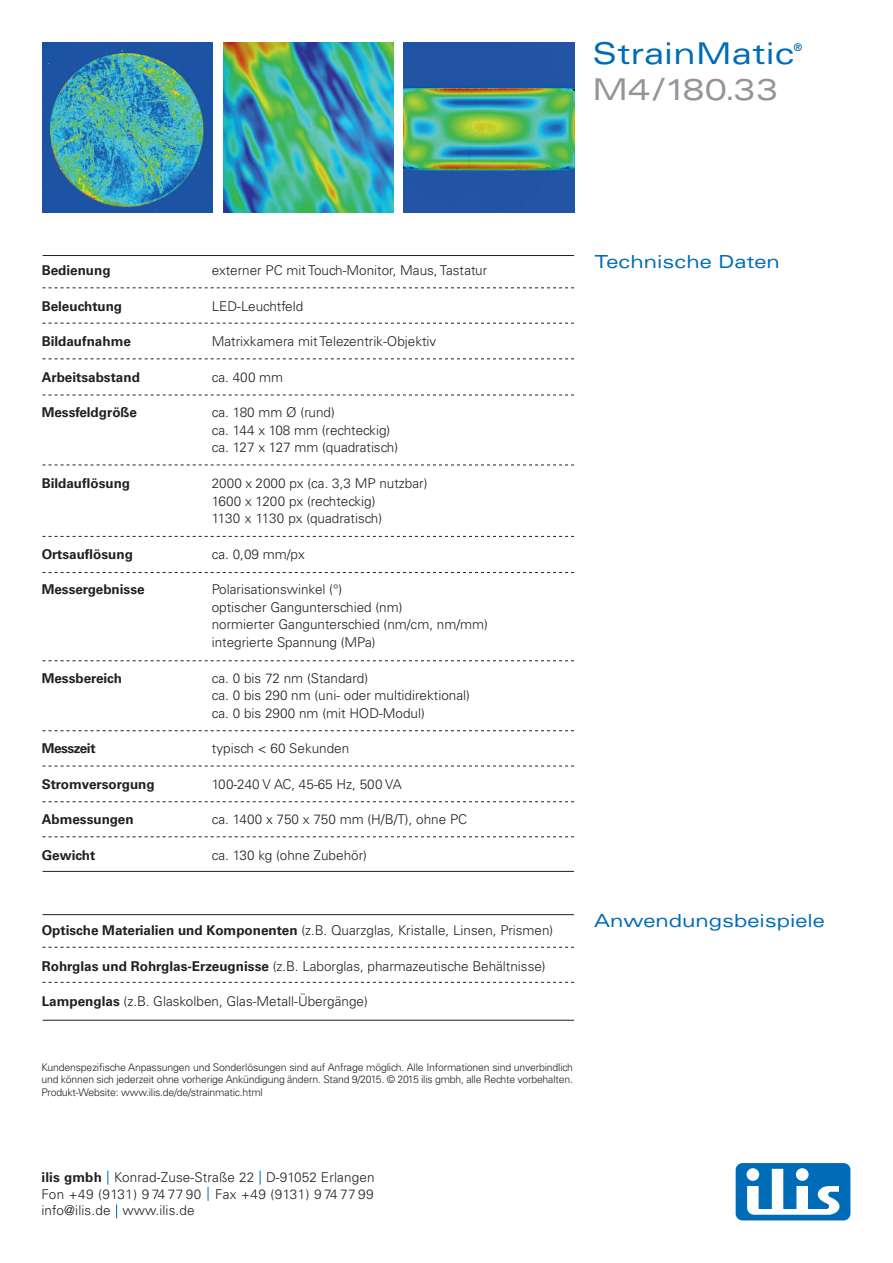
<style>
.page{position:relative;width:893px;height:1263px;background:#fff}
.page>*{position:absolute;margin:0;border:0;box-sizing:border-box;transform-origin:0 0}
.t1{font:expanded 30px "Univers";letter-spacing:.01em;color:#006cb7}
.t2{font:expanded 30px "Univers";letter-spacing:.01em;color:#939598}
.t3{font:expanded 18px "Univers";color:#006cb7}
.t4{font:300 13.5px/17.7px "Univers";color:#231f20}
.t5{font:700 13.5px "Univers";color:#231f20}
.t6{font:700 13.5px "Univers";letter-spacing:-.03em;color:#231f20}
.t7{font:300 10.5px/12.6px "Univers";letter-spacing:-.02em;color:#231f20;text-align:justify}
.t8{font:expanded 10.5px "Univers";color:#006cb7}
.s1{font-weight:700}
</style>
<div class="page">
<hr style="left:43px;top:255px;width:531px;height:1px;background:#231f20">
<hr style="left:43px;top:1020px;width:531px;height:1px;background:#231f20">
<div style="left:736px;top:1163px;width:114px;height:57px;background:#006cb7;border-radius:7px"></div>
<svg style="left:746px;top:1168px;width:93px;height:47px"></svg>
<svg style="left:107px;top:1170px;width:1px;height:15px"></svg>
<svg style="left:208px;top:1187px;width:1px;height:14px"></svg>
<svg style="left:116px;top:1204px;width:1px;height:14px"></svg>
<svg style="left:260px;top:1170px;width:1px;height:15px"></svg>
<img style="left:404px;top:43px;width:170px;height:170px">
<img style="left:43px;top:43px;width:170px;height:170px">
<img style="left:223px;top:43px;width:170px;height:170px">
<hr style="left:43px;top:871px;width:531px;height:1px;background:#231f20">
<svg style="left:43px;top:947px;width:531px;height:1px"></svg>
<svg style="left:43px;top:982px;width:531px;height:1px"></svg>
<hr style="left:43px;top:914px;width:531px;height:1px;background:#231f20">
<svg style="left:43px;top:287px;width:531px;height:1px"></svg>
<svg style="left:43px;top:323px;width:531px;height:1px"></svg>
<svg style="left:43px;top:358px;width:531px;height:1px"></svg>
<svg style="left:43px;top:465px;width:531px;height:1px"></svg>
<svg style="left:43px;top:536px;width:531px;height:1px"></svg>
<svg style="left:43px;top:660px;width:531px;height:1px"></svg>
<svg style="left:43px;top:730px;width:531px;height:1px"></svg>
<svg style="left:43px;top:766px;width:531px;height:1px"></svg>
<svg style="left:43px;top:801px;width:531px;height:1px"></svg>
<svg style="left:43px;top:836px;width:531px;height:1px"></svg>
<svg style="left:43px;top:572px;width:531px;height:1px"></svg>
<svg style="left:43px;top:395px;width:531px;height:1px"></svg>
<h1 class="t1" style="left:592px;top:36px;width:204px">StrainMatic</h1>
<p class="t8" style="left:794px;top:41px;width:10px">®</p>
<h1 class="t2" style="left:592px;top:72px;width:187px">M4/180.33</h1>
<p class="t5" style="left:42px;top:263px;width:71px">Bedienung</p>
<p class="t4" style="left:212px;top:262px;width:277px">externer PC mit Touch-Monitor, Maus, Tastatur</p>
<p class="t5" style="left:42px;top:298px;width:82px">Beleuchtung</p>
<p class="t4" style="left:212px;top:297px;width:93px">LED-Leuchtfeld</p>
<p class="t5" style="left:42px;top:334px;width:91px">Bildaufnahme</p>
<p class="t4" style="left:212px;top:333px;width:226px">Matrixkamera mit Telezentrik-Objektiv</p>
<p class="t5" style="left:42px;top:369px;width:100px">Arbeitsabstand</p>
<p class="t4" style="left:212px;top:368px;width:73px">ca. 400 mm</p>
<p class="t5" style="left:42px;top:404px;width:97px">Messfeldgröße</p>
<p class="t4" style="left:212px;top:403px;width:188px">ca. 180 mm Ø (rund)<br>ca. 144 x 108 mm (rechteckig) ca. 127 x 127 mm (quadratisch)</p>
<p class="t5" style="left:42px;top:475px;width:90px">Bildauflösung</p>
<p class="t4" style="left:212px;top:474px;width:217px">2000 x 2000 px (ca. 3,3 MP nutzbar)<br>1600 x 1200 px (rechteckig)<br>1130 x 1130 px (quadratisch)</p>
<p class="t5" style="left:42px;top:546px;width:93px">Ortsauflösung</p>
<p class="t4" style="left:212px;top:545px;width:95px">ca. 0,09 mm/px</p>
<p class="t5" style="left:42px;top:581px;width:104px">Messergebnisse</p>
<p class="t4" style="left:212px;top:580px;width:278px">Polarisationswinkel (°)<br>optischer Gangunterschied (nm)<br>normierter Gangunterschied (nm/cm, nm/mm) integrierte Spannung (MPa)</p>
<p class="t5" style="left:42px;top:670px;width:82px">Messbereich</p>
<p class="t4" style="left:212px;top:669px;width:260px">ca. 0 bis 72 nm (Standard)<br>ca. 0 bis 290 nm (uni- oder multidirektional) ca. 0 bis 2900 nm (mit HOD-Modul)</p>
<p class="t6" style="left:42px;top:741px;width:55px">Messzeit</p>
<p class="t4" style="left:212px;top:740px;width:139px">typisch &lt; 60 Sekunden</p>
<p class="t5" style="left:42px;top:776px;width:115px">Stromversorgung</p>
<p class="t4" style="left:212px;top:775px;width:192px">100-240 V AC, 45-65 Hz, 500 VA</p>
<p class="t5" style="left:42px;top:811px;width:93px">Abmessungen</p>
<p class="t4" style="left:212px;top:810px;width:257px">ca. 1400 x 750 x 750 mm (H/B/T), ohne PC</p>
<p class="t5" style="left:42px;top:847px;width:55px">Gewicht</p>
<p class="t4" style="left:212px;top:846px;width:157px">ca. 130 kg (ohne Zubehör)</p>
<p class="t4" style="left:42px;top:922px;width:513px"><span class="s1">Optische Materialien und Komponenten</span> (z.B. Quarzglas, Kristalle, Linsen, Prismen)</p>
<p class="t4" style="left:42px;top:957px;width:505px"><span class="s1">Rohrglas und Rohrglas-Erzeugnisse</span> (z.B. Laborglas, pharmazeutische Behältnisse)</p>
<p class="t4" style="left:42px;top:992px;width:327px"><span class="s1">Lampenglas</span> (z.B. Glaskolben, Glas-Metall-Übergänge)</p>
<p class="t7" style="left:41px;top:1061px;width:533px">Kundenspezifische Anpassungen und Sonderlösungen sind auf Anfrage möglich. Alle Informationen sind unverbindlich und können sich jederzeit ohne vorherige Ankündigung ändern. Stand 9/2015. © 2015 ilis gmbh, alle Rechte vorbehalten.<br>Produkt-Website: www.ilis.de/de/strainmatic.html</p>
<h2 class="t3" style="left:595px;top:251px;width:186px">Technische Daten</h2>
<h2 class="t3" style="left:594px;top:910px;width:232px">Anwendungsbeispiele</h2>
<p class="t4" style="left:41px;top:1169px;width:335px;line-height:16.4px;text-align:justify"><span class="s1">ilis gmbh</span> Konrad-Zuse-Straße 22 D-91052 Erlangen Fon +49 (9131) 9 74 77 90 Fax +49 (9131) 9 74 77 99 info@ilis.de www.ilis.de</p>
</div>
